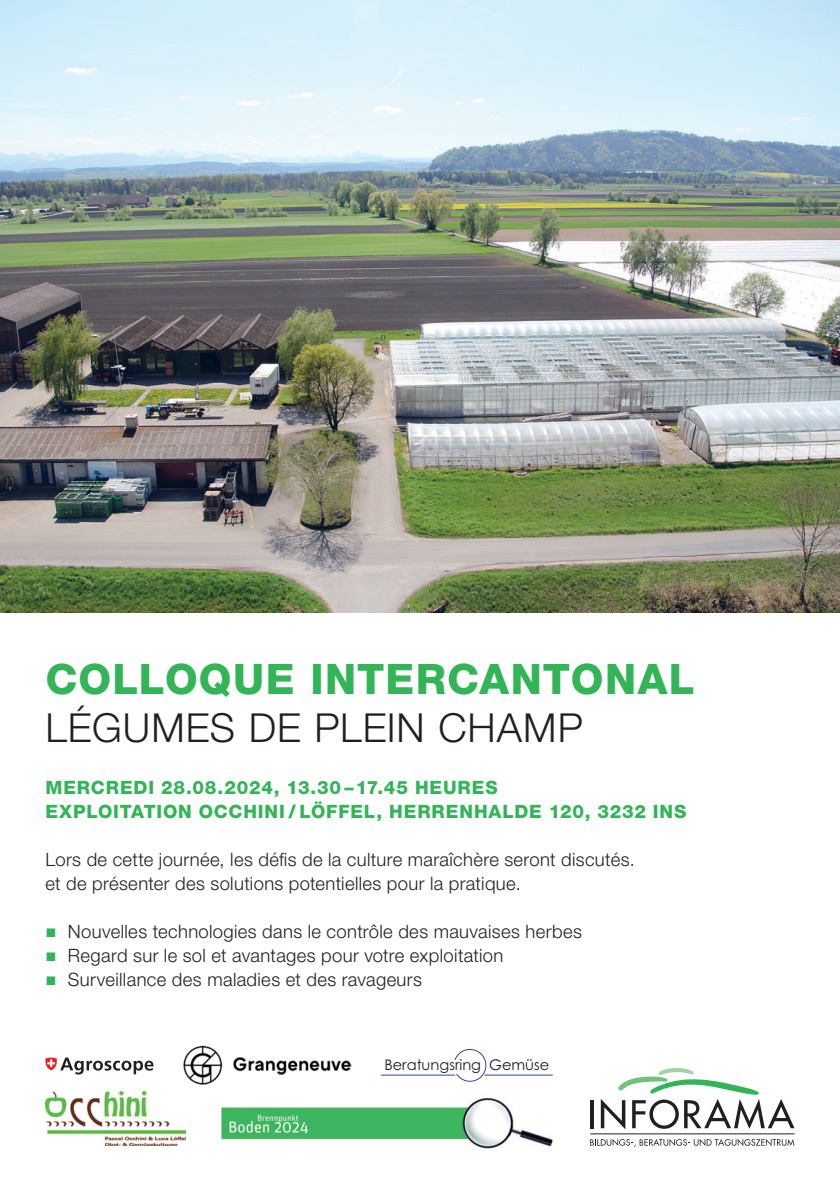
<style>
.page{position:relative;width:840px;height:1191px;background:#fff}
.page>*{position:absolute;margin:0;border:0;box-sizing:border-box;transform-origin:0 0}
.t1{font:800 42px "Helvetica Neue LT Std";letter-spacing:.025em;color:#32b457}
.t2{font:300 40px "Helvetica Neue LT Std";letter-spacing:.025em;color:#231f20}
.t3{font:300 18.4px/24px "Helvetica Neue LT Std";letter-spacing:.02em;color:#231f20}
.t4{font:800 18.4px/24px "Helvetica Neue LT Std";letter-spacing:.045em;color:#32b457}
.t5{font:14.6px "Century Gothic";color:#231f20}
.s1{font-family:"Arial";font-weight:400;color:#32b457}
</style>
<div class="page">
<hr style="left:590px;top:1133px;width:204px;height:1px;background:#231f20">
<svg style="left:590px;top:1139px;width:203px;height:8px"></svg>
<hr style="left:590px;top:1100px;width:3px;height:28px;background:#231f20">
<svg style="left:600px;top:1068px;width:194px;height:61px"></svg>
<img style="left:0;top:0;width:839px;height:612px">
<svg style="left:45px;top:1057px;width:108px;height:17px"></svg>
<img style="left:183px;top:1045px;width:168px;height:40px">
<hr style="left:380px;top:1074px;width:75px;height:1px;background:#30469b">
<div style="left:453px;top:1049px;width:33px;height:32px;border:1px solid #30469b;border-radius:50%"></div>
<div style="left:448px;top:1060px;width:10px;height:13px;background:#fff"></div>
<hr style="left:484px;top:1074px;width:68px;height:1px;background:#30469b">
<img style="left:45px;top:1091px;width:140px;height:54px">
<img style="left:221px;top:1098px;width:331px;height:51px">
<h1 class="t1" style="left:45px;top:653px;width:650px">COLLOQUE INTERCANTONAL</h1>
<h2 class="t2" style="left:45px;top:703px;width:538px">LÉGUMES DE PLEIN CHAMP</h2>
<p class="t4" style="left:45px;top:775px;width:642px">MERCREDI 28.08.2024, 13.30 –17.45 HEURES<br>EXPLOITATION OCCHINI / LÖFFEL, HERRENHALDE 120, 3232 INS</p>
<p class="t3" style="left:45px;top:847px;width:590px">Lors de cette journée, les défis de la culture maraîchère seront discutés. et de présenter des solutions potentielles pour la pratique.</p>
<p class="t3" style="left:45px;top:919px;width:537px"><span class="s1">■</span> Nouvelles technologies dans le contrôle des mauvaises herbes</p>
<p class="t3" style="left:45px;top:943px;width:459px"><span class="s1">■</span> Regard sur le sol et avantages pour votre exploitation</p>
<p class="t3" style="left:45px;top:967px;width:378px"><span class="s1">■</span> Surveillance des maladies et des ravageurs</p>
<p class="t5" style="left:384px;top:1054px;width:166px">Beratungsring Gemüse</p>
</div>
